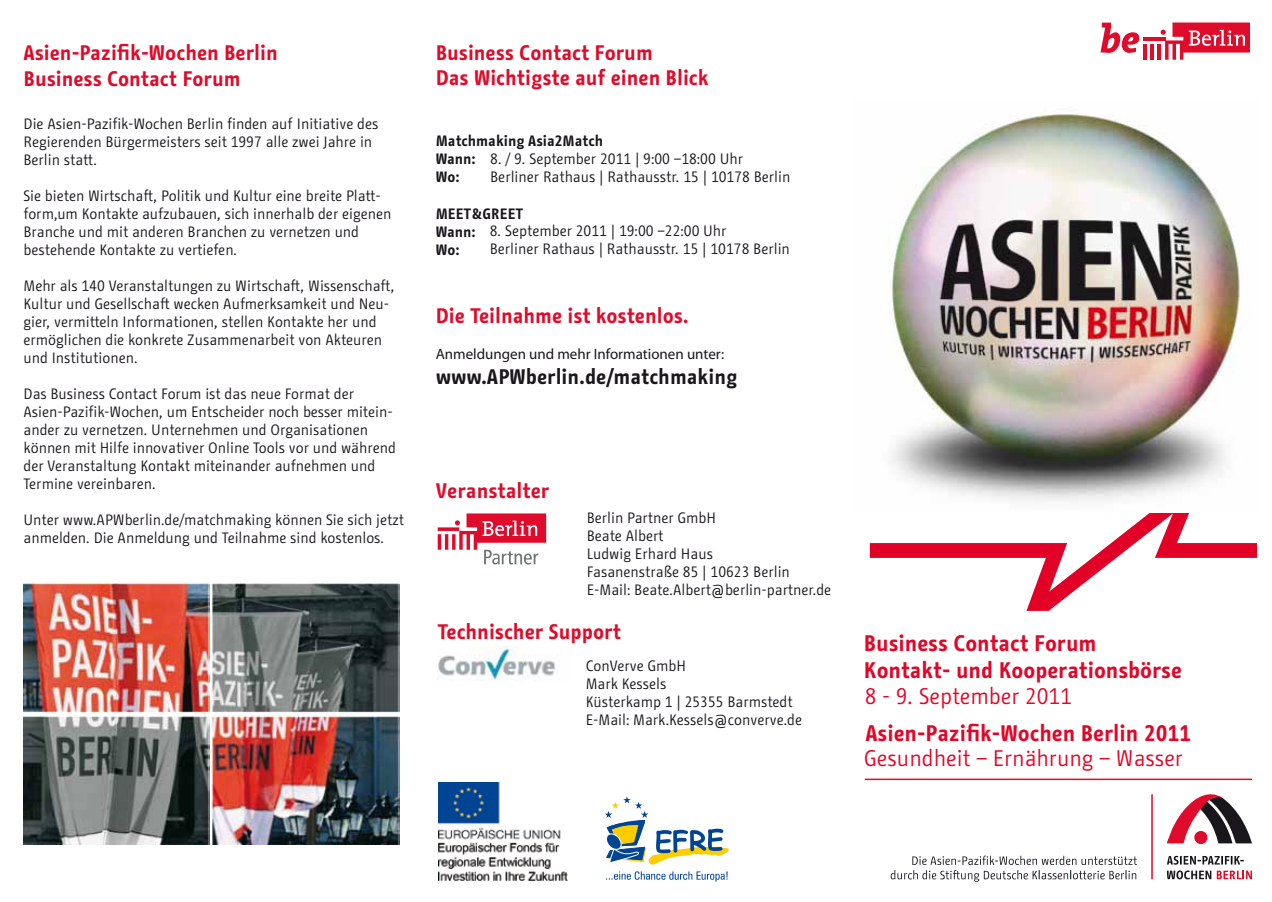
<style>
.page{position:relative;width:1272px;height:902px;background:#fff}
.page>*{position:absolute;margin:0;border:0;box-sizing:border-box;transform-origin:0 0}
.t1{font:700 22.5px/27px "BMF Change";color:#e00729}
.t2{font:22.5px "BMF Change";color:#e00729}
.t3{font:700 21px/25.2px "BMF Change";color:#e00b2a}
.t4{font:700 21px "BMF Change";color:#1a171c}
.t5{font:15px/18px "BMF Change";color:#1a171c}
.t6{font:700 15px/18px "BMF Change";color:#1a171c}
.t7{font:15px "Myriad";color:#1a171c}
</style>
<div class="page">
<img style="left:23px;top:582px;width:186px;height:130px">
<img style="left:211px;top:582px;width:188px;height:130px">
<img style="left:23px;top:715px;width:186px;height:129px">
<img style="left:212px;top:715px;width:187px;height:129px">
<hr style="left:864px;top:778px;width:387px;height:2px;background:#e00b2a">
<hr style="left:1151px;top:794px;width:1px;height:85px;background:#e00b2a">
<svg style="left:890px;top:855px;width:246px;height:26px"></svg>
<svg style="left:1167px;top:794px;width:84px;height:49px"></svg>
<svg style="left:1167px;top:855px;width:76px;height:9px"></svg>
<svg style="left:1166px;top:870px;width:85px;height:9px"></svg>
<svg style="left:437px;top:513px;width:109px;height:51px"></svg>
<svg style="left:1100px;top:23px;width:39px;height:30px"></svg>
<svg style="left:1143px;top:44px;width:3px;height:15px"></svg>
<hr style="left:1150px;top:44px;width:3px;height:15px;background:#e00b2a">
<hr style="left:1157px;top:44px;width:4px;height:15px;background:#e00b2a">
<hr style="left:1142px;top:37px;width:22px;height:3px;background:#e00b2a">
<svg style="left:1160px;top:23px;width:89px;height:36px"></svg>
<img style="left:437px;top:647px;width:119px;height:34px">
<svg style="left:869px;top:513px;width:387px;height:97px"></svg>
<img style="left:888px;top:114px;width:353px;height:387px">
<svg style="left:606px;top:871px;width:121px;height:10px"></svg>
<svg style="left:605px;top:796px;width:124px;height:68px"></svg>
<img style="left:438px;top:782px;width:130px;height:99px">
<p class="t3" style="left:23px;top:40px;width:256px">Asien-Pazifik-Wochen Berlin<br>Business Contact Forum</p>
<p class="t5" style="left:23px;top:114px;width:356px">Die Asien-Pazifik-Wochen Berlin finden auf Initiative des<br>Regierenden Bürgermeisters seit 1997 alle zwei Jahre in<br>Berlin statt.</p>
<p class="t5" style="left:23px;top:186px;width:369px">Sie bieten Wirtschaft, Politik und Kultur eine breite Platt&shy;form,um Kontakte aufzubauen, sich innerhalb der eigenen Branche und mit anderen Branchen zu vernetzen und bestehende Kontakte zu vertiefen.</p>
<p class="t5" style="left:23px;top:276px;width:372px">Mehr als 140 Veranstaltungen zu Wirtschaft, Wissenschaft, Kultur und Gesellschaft wecken Aufmerksamkeit und Neu&shy;gier, vermitteln Informationen, stellen Kontakte her und ermöglichen die konkrete Zusammenarbeit von Akteuren und Institutionen.</p>
<p class="t5" style="left:23px;top:384px;width:374px">Das Business Contact Forum ist das neue Format der Asien-Pazifik-Wochen, um Entscheider noch besser mitein&shy;ander zu vernetzen. Unternehmen und Organisationen können mit Hilfe innovativer Online Tools vor und während der Veranstaltung Kontakt miteinander aufnehmen und Termine vereinbaren.</p>
<p class="t5" style="left:23px;top:510px;width:382px">Unter www.APWberlin.de/matchmaking können Sie sich jetzt anmelden. Die Anmeldung und Teilnahme sind kostenlos.</p>
<p class="t3" style="left:436px;top:40px;width:274px">Business Contact Forum<br>Das Wichtigste auf einen Blick</p>
<p class="t6" style="left:436px;top:132px;width:169px">Matchmaking Asia2Match<br>Wann:<br>Wo:</p>
<p class="t6" style="left:436px;top:204px;width:89px">MEET&amp;GREET<br>Wann:<br>Wo:</p>
<p class="t5" style="left:490px;top:149px;width:302px">8. / 9. September 2011 | 9:00 –18:00 Uhr<br>Berliner Rathaus | Rathausstr. 15 | 10178 Berlin</p>
<p class="t5" style="left:490px;top:222px;width:302px">8. September 2011 | 19:00 –22:00 Uhr<br>Berliner Rathaus | Rathausstr. 15 | 10178 Berlin</p>
<p class="t3" style="left:436px;top:303px;width:254px">Die Teilnahme ist kostenlos.</p>
<p class="t7" style="left:436px;top:346px;width:290px">Anmeldungen und mehr Informationen unter:</p>
<p class="t4" style="left:436px;top:362px;width:303px">www.APWberlin.de/matchmaking</p>
<p class="t3" style="left:436px;top:477px;width:115px">Veranstalter</p>
<p class="t5" style="left:587px;top:508px;width:246px">Berlin Partner GmbH<br>Beate Albert<br>Ludwig Erhard Haus<br>Fasanenstraße 85 | 10623 Berlin<br>E-Mail: Beate.Albert@berlin-partner.de</p>
<p class="t3" style="left:437px;top:619px;width:185px">Technischer Support</p>
<p class="t5" style="left:585px;top:656px;width:218px">ConVerve GmbH<br>Mark Kessels<br>Küsterkamp 1 | 25355 Barmstedt<br>E-Mail: Mark.Kessels@converve.de</p>
<p class="t1" style="left:863px;top:629px;width:319px">Business Contact Forum<br>Kontakt- und Kooperationsbörse</p>
<p class="t2" style="left:864px;top:681px;width:208px">8 - 9. September 2011</p>
<p class="t1" style="left:865px;top:719px;width:327px">Asien-Pazifik-Wochen Berlin 2011</p>
<p class="t2" style="left:863px;top:743px;width:320px">Gesundheit – Ernährung – Wasser</p>
</div>
